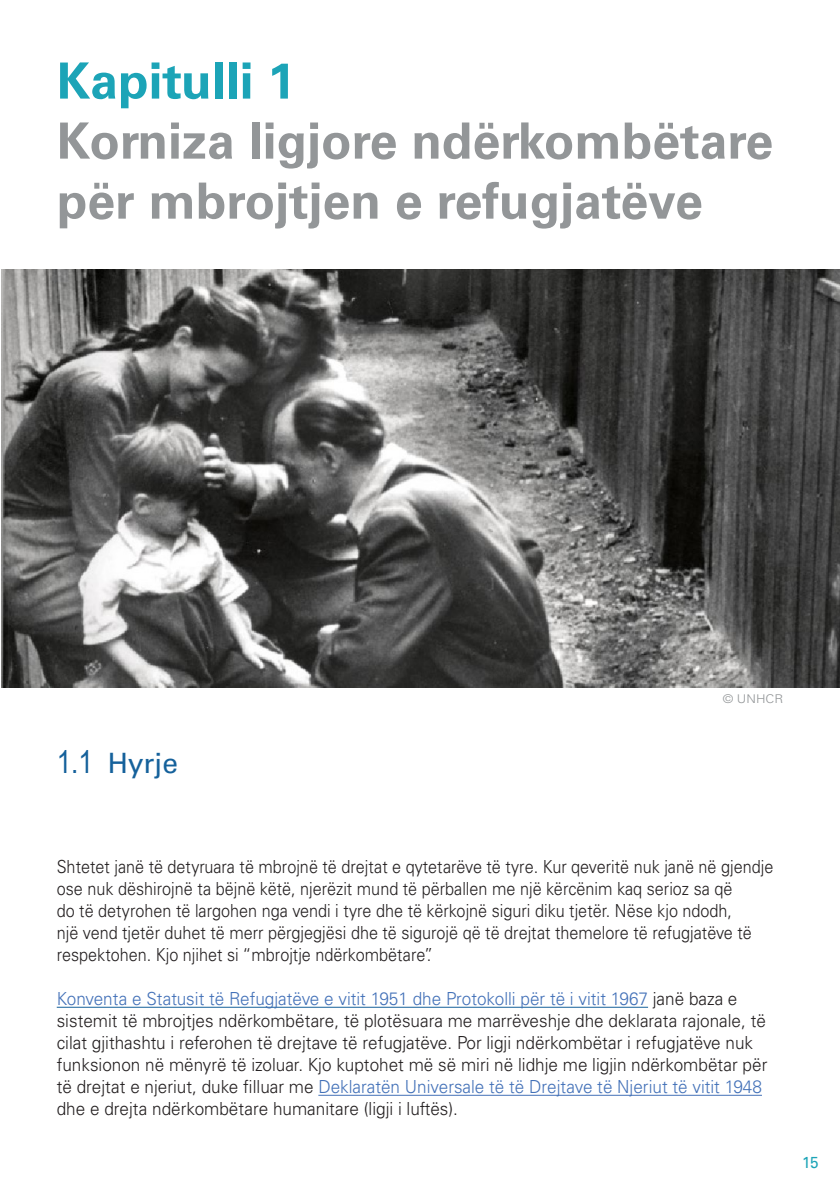
<style>
.page{position:relative;width:840px;height:1191px;background:#fff}
.page>*{position:absolute;margin:0;border:0;box-sizing:border-box;transform-origin:0 0}
.Golem_naslov{font:700 50px/60px "Univers LT Std";color:#939698}
.Chapter{font:700 50px "Univers LT Std";color:#1ca4b7}
.t1{font:28px "Univers LT Std";color:#15619b}
.t2{font:300 18px/22px "Univers LT Std";color:#231f20;scale:.95 1}
.t3{font:300 18px/22px "Univers LT Std";color:#231f20;scale:.9 1}
.t4{font:16px "Univers LT Std";color:#1ca4b7;scale:.95 1}
.t5{font:300 12px "Univers LT Std";color:#939698;scale:1.1 1}
.s1{font-family:"Arial";font-size:32px}
.s2{color:#4371b8}
</style>
<div class="page">
<hr style="left:57px;top:1006px;width:590px;height:1px;background:#15619b">
<hr style="left:318px;top:1094px;width:443px;height:1px;background:#4371b8">
<img style="left:1px;top:269px;width:838px;height:418px">
<p class="Chapter" style="left:57px;top:52px;width:240px">Kapitulli 1</p>
<p class="Golem_naslov" style="left:57px;top:111px;width:717px">Korniza ligjore ndërkombëtare për mbrojtjen e refugjatëve</p>
<p class="t1" style="left:57px;top:747px;width:123px"><span class="s1">1.1</span> Hyrje</p>
<p class="t5" style="left:722px;top:692px;width:56px">© UNHCR</p>
<p class="t3" style="left:57px;top:856px;width:797px">Shtetet janë të detyruara të mbrojnë të drejtat e qytetarëve të tyre. Kur qeveritë nuk janë në gjendje ose nuk dëshirojnë ta bëjnë këtë, njerëzit mund të përballen me një kërcënim kaq serioz sa që<br>do të detyrohen të largohen nga vendi i tyre dhe të kërkojnë siguri diku tjetër. Nëse kjo ndodh,<br>një vend tjetër duhet të merr përgjegjësi dhe të sigurojë që të drejtat themelore të refugjatëve të respektohen. Kjo njihet si “mbrojtje ndërkombëtare”.</p>
<p class="t2" style="left:57px;top:988px;width:749px"><span class="s2">Konventa e Statusit të Refugjatëve e vitit 1951 dhe Protokolli për të i vitit 1967</span> janë baza e sistemit të mbrojtjes ndërkombëtare, të plotësuara me marrëveshje dhe deklarata rajonale, të cilat gjithashtu i referohen të drejtave të refugjatëve. Por ligji ndërkombëtar i refugjatëve nuk funksionon në mënyrë të izoluar. Kjo kuptohet më së miri në lidhje me ligjin ndërkombëtar për të drejtat e njeriut, duke filluar me <span class="s2">Deklaratën Universale të të Drejtave të Njeriut të vitit 1948 </span>dhe e drejta ndërkombëtare humanitare (ligji i luftës).</p>
<p class="t4" style="left:801px;top:1153px;width:19px">15</p>
</div>
